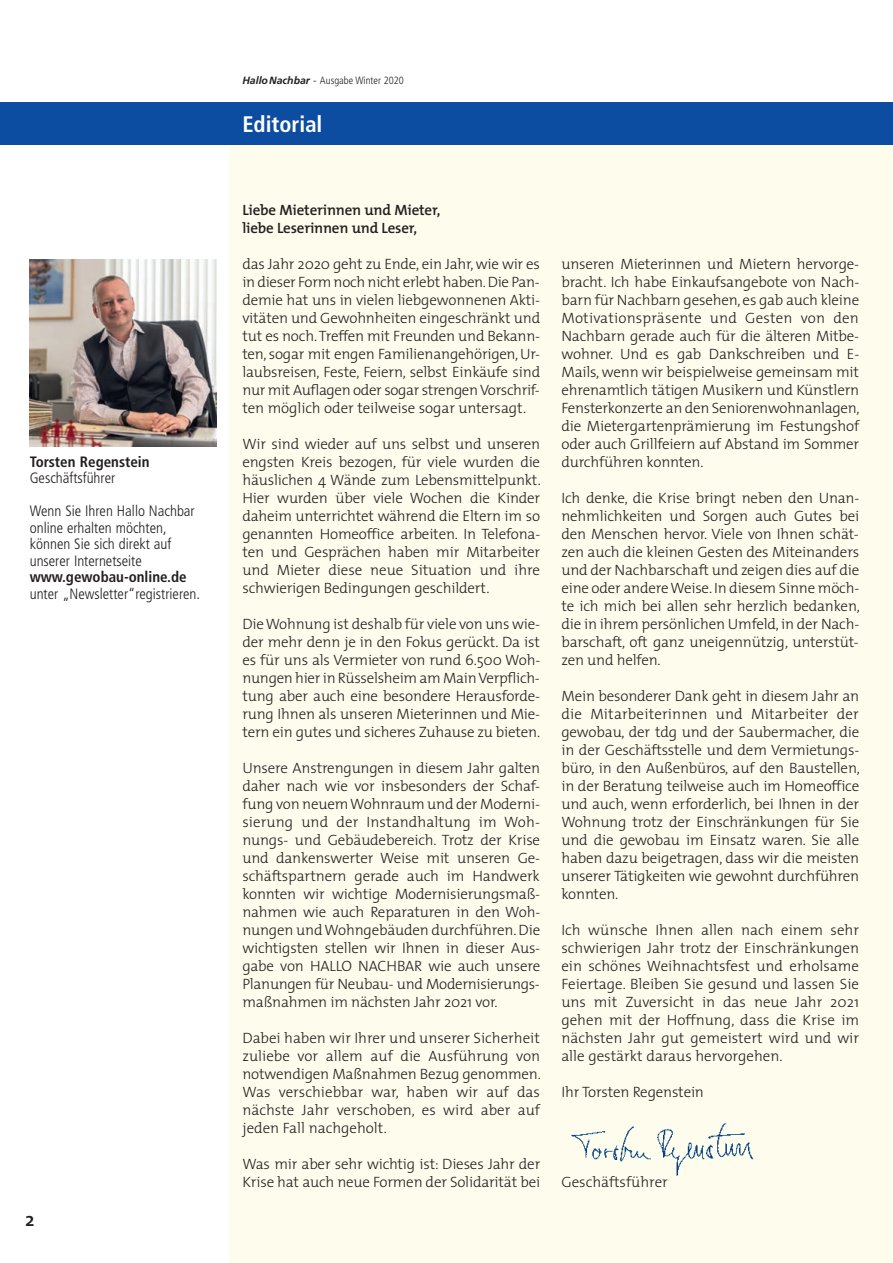
<style>
.page{position:relative;width:893px;height:1263px;background:#fff}
.page>*{position:absolute;margin:0;border:0;box-sizing:border-box;transform-origin:0 0}
.t1{font:700 condensed 22.5px "Frutiger";color:#fff}
.t2{font:600 19.5px "The Mix";color:#231f20}
.t3{font:300 15px/18px "The Mix";letter-spacing:-.01em;color:#231f20;text-align:justify}
.t4{font:300 condensed 15px/16.5px "Frutiger";color:#231f20}
.t5{font:600 15px/18px "The Mix";letter-spacing:-.01em;color:#231f20}
.t6{font:700 condensed 15px "Frutiger";color:#231f20}
.t7{font:300 condensed 10.5px "Frutiger";color:#231f20}
.s1{font-weight:700;font-style:italic;font-stretch:normal}
.s2{font-stretch:normal}
</style>
<div class="page">
<div style="left:230px;top:145px;width:663px;height:1118px;background:#fefced"></div>
<div style="left:0;top:102px;width:893px;height:43px;background:#0d4da1"></div>
<img style="left:571px;top:1123px;width:183px;height:53px">
<img style="left:30px;top:259px;width:187px;height:187px">
<p class="t6" style="left:30px;top:456px;width:121px">Torsten Regenstein</p>
<p class="t4" style="left:30px;top:471px;width:87px">Geschäftsführer</p>
<p class="t4" style="left:30px;top:504px;width:167px">Wenn Sie Ihren Hallo Nachbar online erhalten möchten, können Sie sich direkt auf unserer Internetseite</p>
<p class="t6" style="left:30px;top:571px;width:158px">www.gewobau-online.de</p>
<p class="t4" style="left:30px;top:587px;width:172px">unter „Newsletter“registrieren.</p>
<h2 class="t2" style="left:25px;top:1203px;width:11px">2</h2>
<p class="t7" style="left:242px;top:77px;width:163px"><span class="s1">HalloNachbar</span> <span class="s2">-</span> Ausgabe Winter 2020</p>
<h1 class="t1" style="left:242px;top:115px;width:82px">Editorial</h1>
<p class="t5" style="left:242px;top:201px;width:199px">Liebe Mieterinnen und Mieter, liebe Leserinnen und Leser,</p>
<p class="t3" style="left:242px;top:255px;width:299px">das Jahr 2020 geht zu Ende, ein Jahr, wie wir es in dieser Form noch nicht erlebt haben. Die Pan&shy;demie hat uns in vielen liebgewonnenen Akti&shy;vitäten und Gewohnheiten eingeschränkt und tut es noch. Treffen mit Freunden und Bekann&shy;ten, sogar mit engen Familienangehörigen, Ur&shy;laubsreisen, Feste, Feiern, selbst Einkäufe sind nur mit Auflagen oder sogar strengen Vorschrif&shy;ten möglich oder teilweise sogar untersagt.</p>
<p class="t3" style="left:242px;top:435px;width:300px">Wir sind wieder auf uns selbst und unseren engsten Kreis bezogen, für viele wurden die häuslichen 4 Wände zum Lebensmittelpunkt.<br>Hier wurden über viele Wochen die Kinder daheim unterrichtet während die Eltern im so genannten Homeoffice arbeiten. In Telefona&shy;ten und Gesprächen haben mir Mitarbeiter und Mieter diese neue Situation und ihre schwierigen Bedingungen geschildert.</p>
<p class="t3" style="left:242px;top:615px;width:299px">Die Wohnung ist deshalb für viele von uns wie&shy;der mehr denn je in den Fokus gerückt. Da ist es für uns als Vermieter von rund 6.500 Woh&shy;nungen hier in Rüsselsheim am Main Verpflich&shy;tung aber auch eine besondere Herausforde&shy;rung Ihnen als unseren Mieterinnen und Mie&shy;tern ein gutes und sicheres Zuhause zu bieten.</p>
<p class="t3" style="left:242px;top:759px;width:299px">Unsere Anstrengungen in diesem Jahr galten daher nach wie vor insbesonders der Schaf&shy;fung von neuem Wohnraum und der Moderni&shy;sierung und der Instandhaltung im Woh&shy;nungs- und Gebäudebereich. Trotz der Krise und dankenswerter Weise mit unseren Ge&shy;schäftspartnern gerade auch im Handwerk konnten wir wichtige Modernisierungsmaß&shy;nahmen wie auch Reparaturen in den Woh&shy;nungen und Wohngebäuden durchführen. Die wichtigsten stellen wir Ihnen in dieser Aus&shy;gabe von HALLO NACHBAR wie auch unsere Planungen für Neubau- und Modernisierungs&shy;maßnahmen im nächsten Jahr 2021 vor.</p>
<p class="t3" style="left:242px;top:1029px;width:300px">Dabei haben wir Ihrer und unserer Sicherheit zuliebe vor allem auf die Ausführung von notwendigen Maßnahmen Bezug genommen.<br>Was verschiebbar war, haben wir auf das nächste Jahr verschoben, es wird aber auf jeden Fall nachgeholt.</p>
<p class="t3" style="left:242px;top:1155px;width:299px">Was mir aber sehr wichtig ist: Dieses Jahr der<br>Krise hat auch neue Formen der Solidarität bei</p>
<p class="t3" style="left:561px;top:255px;width:300px">unseren Mieterinnen und Mietern hervorge&shy;bracht. Ich habe Einkaufsangebote von Nach&shy;barn für Nachbarn gesehen, es gab auch kleine Motivationspräsente und Gesten von den Nachbarn gerade auch für die älteren Mitbe&shy;wohner. Und es gab Dankschreiben und E-Mails, wenn wir beispielweise gemeinsam mit ehrenamtlich tätigen Musikern und Künstlern Fensterkonzerte an den Seniorenwohnanlagen, die Mietergartenprämierung im Festungshof oder auch Grillfeiern auf Abstand im Sommer durchführen konnten.</p>
<p class="t3" style="left:561px;top:489px;width:300px">Ich denke, die Krise bringt neben den Unan&shy;nehmlichkeiten und Sorgen auch Gutes bei den Menschen hervor. Viele von Ihnen schät&shy;zen auch die kleinen Gesten des Miteinanders und der Nachbarschaft und zeigen dies auf die eine oder andere Weise. In diesem Sinne möch&shy;te ich mich bei allen sehr herzlich bedanken, die in ihrem persönlichen Umfeld, in der Nach&shy;barschaft, oft ganz uneigennützig, unterstüt&shy;zen und helfen.</p>
<p class="t3" style="left:561px;top:687px;width:300px">Mein besonderer Dank geht in diesem Jahr an die Mitarbeiterinnen und Mitarbeiter der gewobau, der tdg und der Saubermacher, die in der Geschäftsstelle und dem Vermietungs&shy;büro, in den Außenbüros, auf den Baustellen, in der Beratung teilweise auch im Homeoffice und auch, wenn erforderlich, bei Ihnen in der Wohnung trotz der Einschränkungen für Sie und die gewobau im Einsatz waren. Sie alle haben dazu beigetragen, dass wir die meisten unserer Tätigkeiten wie gewohnt durchführen konnten.</p>
<p class="t3" style="left:561px;top:921px;width:299px">Ich wünsche Ihnen allen nach einem sehr schwierigen Jahr trotz der Einschränkungen ein schönes Weihnachtsfest und erholsame Feiertage. Bleiben Sie gesund und lassen Sie uns mit Zuversicht in das neue Jahr 2021 gehen mit der Hoffnung, dass die Krise im nächsten Jahr gut gemeistert wird und wir alle gestärkt daraus hervorgehen.</p>
<p class="t3" style="left:561px;top:1083px;width:144px">Ihr Torsten Regenstein</p>
<p class="t3" style="left:561px;top:1173px;width:108px">Geschäftsführer</p>
</div>
